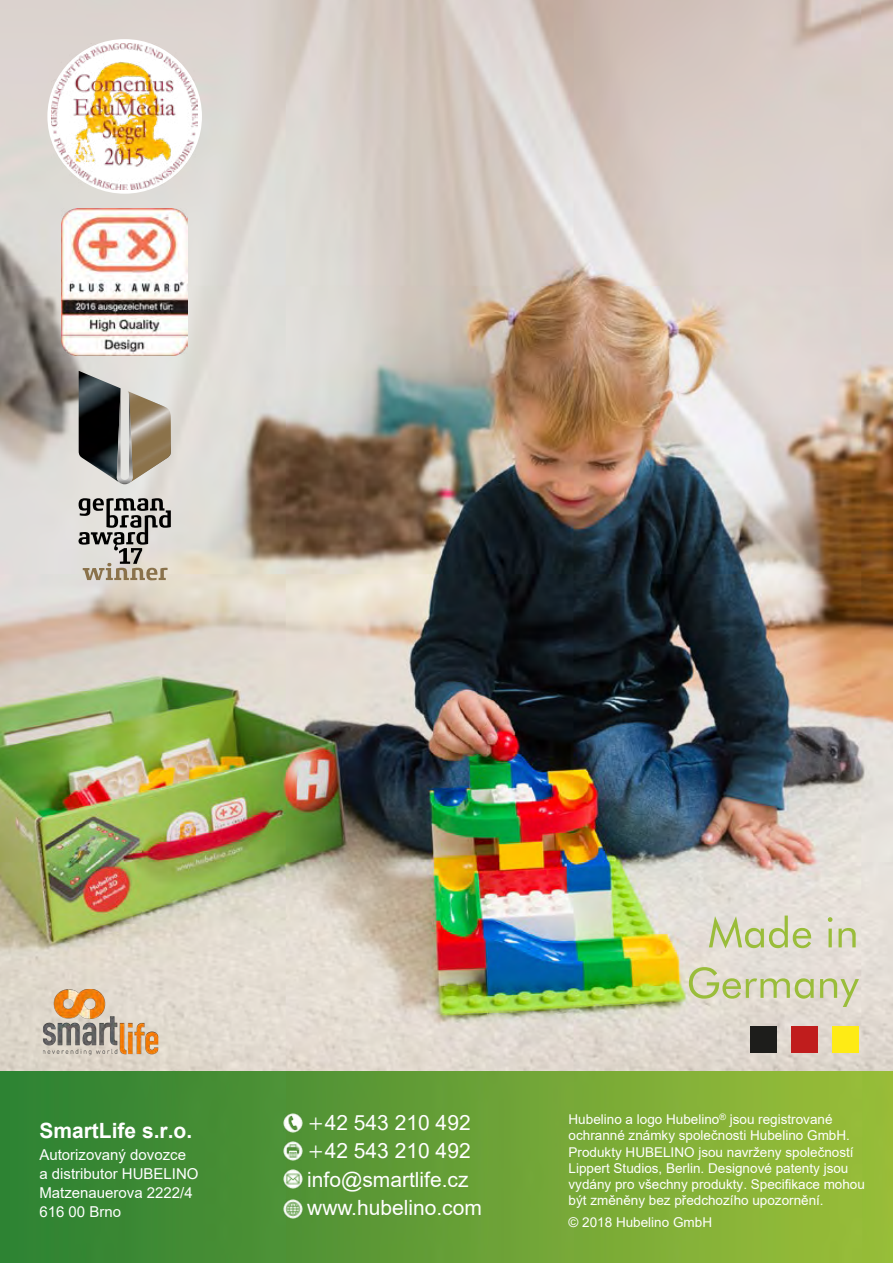
<style>
.page{position:relative;width:893px;height:1263px;background:#fff}
.page>*{position:absolute;margin:0;border:0;box-sizing:border-box;transform-origin:0 0}
.t1{font:21px/28.5px "Arial";color:#fff}
.t2{font:700 21px "Arial";color:#fff}
.t3{font:15px/18.9px "Arial";color:#fff}
.t4{font:13.5px/16.2px "Arial";color:#fff}
.s1{font-family:"Futura BT"}
</style>
<div class="page">
<img style="left:0;top:0;width:893px;height:1071px">
<img style="left:0;top:1071px;width:893px;height:192px">
<svg style="left:709px;top:915px;width:102px;height:33px;background:#d0d5ac"></svg>
<svg style="left:828px;top:917px;width:4px;height:30px"></svg>
<svg style="left:839px;top:928px;width:17px;height:19px"></svg>
<svg style="left:689px;top:967px;width:125px;height:32px;background:#d1d4ad"></svg>
<svg style="left:820px;top:978px;width:39px;height:29px"></svg>
<div style="left:750px;top:1027px;width:26px;height:26px;background:#1d1d1b"></div>
<div style="left:791px;top:1027px;width:26px;height:26px;background:#c01d1d"></div>
<div style="left:833px;top:1027px;width:26px;height:26px;background:#feeb15"></div>
<img style="left:283px;top:1141px;width:20px;height:20px">
<img style="left:283px;top:1199px;width:20px;height:20px">
<img style="left:283px;top:1169px;width:20px;height:20px">
<img style="left:283px;top:1113px;width:20px;height:20px">
<img style="left:62px;top:209px;width:126px;height:147px">
<svg style="left:47px;top:39px;width:155px;height:155px"></svg>
<img style="left:52px;top:43px;width:146px;height:147px">
<img style="left:79px;top:371px;width:42px;height:112px">
<img style="left:133px;top:391px;width:38px;height:92px">
<svg style="left:117px;top:388px;width:16px;height:96px;background:#b3b0ab"></svg>
<svg style="left:79px;top:498px;width:92px;height:82px;background:#a7a29c"></svg>
<img style="left:40px;top:987px;width:121px;height:71px">
<h1 class="t2" style="left:39px;top:1116px;width:154px">SmartLife s.r.o.</h1>
<p class="t3" style="left:39px;top:1145px;width:161px">Autorizovaný dovozce<br>a distributor HUBELINO<br>Matzenauerova 2222/4<br>616 00 Brno</p>
<h1 class="t1" style="left:307px;top:1108px;width:176px"><span class="s1">+</span>42 543 210 492 <span class="s1">+</span>42 543 210 492 info@smartlife.cz www.hubelino.com</h1>
<p class="t4" style="left:569px;top:1111px;width:298px">Hubelino a logo Hubelino<sup>®</sup> jsou registrované ochranné známky společnosti Hubelino GmbH.<br>Produkty HUBELINO jsou navrženy společností Lippert Studios, Berlin. Designové patenty jsou vydány pro všechny produkty. Specifikace mohou být změněny bez předchozího upozornění.</p>
<p class="t4" style="left:569px;top:1214px;width:145px">© 2018 Hubelino GmbH</p>
</div>
